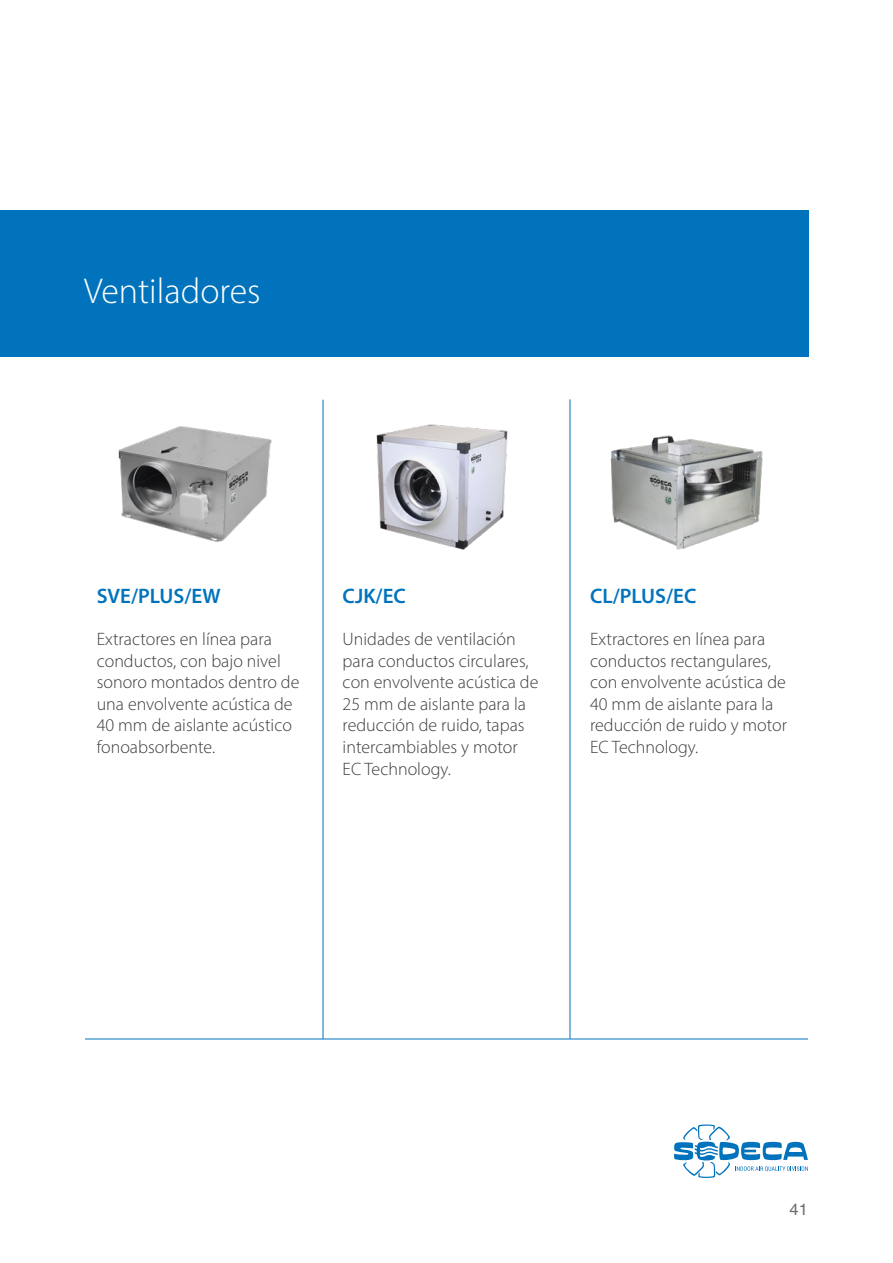
<style>
.page{position:relative;width:893px;height:1263px;background:#fff}
.page>*{position:absolute;margin:0;border:0;box-sizing:border-box;transform-origin:0 0}
.t1{font:300 36px "Myriad Pro";color:#fff}
.t2{font:600 21px "Myriad Pro";color:#0073bc}
.t3{font:300 18px/21.6px "Myriad Pro";color:#3c3c3b}
.t4{font:16.5px "Helvetica";color:#706f6f}
</style>
<div class="page">
<svg style="left:674px;top:1124px;width:134px;height:54px"></svg>
<div style="left:0;top:210px;width:808px;height:147px;background:#0073bc"></div>
<img style="left:610px;top:435px;width:153px;height:115px">
<img style="left:376px;top:424px;width:132px;height:126px">
<hr style="left:323px;top:400px;width:1px;height:639px;background:#0073bc">
<hr style="left:85px;top:1038px;width:723px;height:1px;background:#0073bc">
<img style="left:118px;top:426px;width:154px;height:116px">
<hr style="left:570px;top:399px;width:1px;height:639px;background:#0073bc">
<h1 class="t1" style="left:84px;top:270px;width:178px">Ventiladores</h1>
<p class="t2" style="left:97px;top:582px;width:126px">SVE/PLUS/EW</p>
<p class="t3" style="left:97px;top:628px;width:204px">Extractores en línea para conductos, con bajo nivel sonoro montados dentro de una envolvente acústica de<br>40 mm de aislante acústico fonoabsorbente.</p>
<p class="t2" style="left:343px;top:582px;width:65px">CJK/EC</p>
<p class="t3" style="left:343px;top:628px;width:197px">Unidades de ventilación para conductos circulares, con envolvente acústica de<br>25 mm de aislante para la reducción de ruido, tapas intercambiables y motor<br>EC Technology.</p>
<p class="t2" style="left:590px;top:582px;width:108px">CL/PLUS/EC</p>
<p class="t3" style="left:590px;top:628px;width:199px">Extractores en línea para conductos rectangulares, con envolvente acústica de<br>40 mm de aislante para la reducción de ruido y motor<br>EC Technology.</p>
<p class="t4" style="left:790px;top:1196px;width:20px">41</p>
</div>
